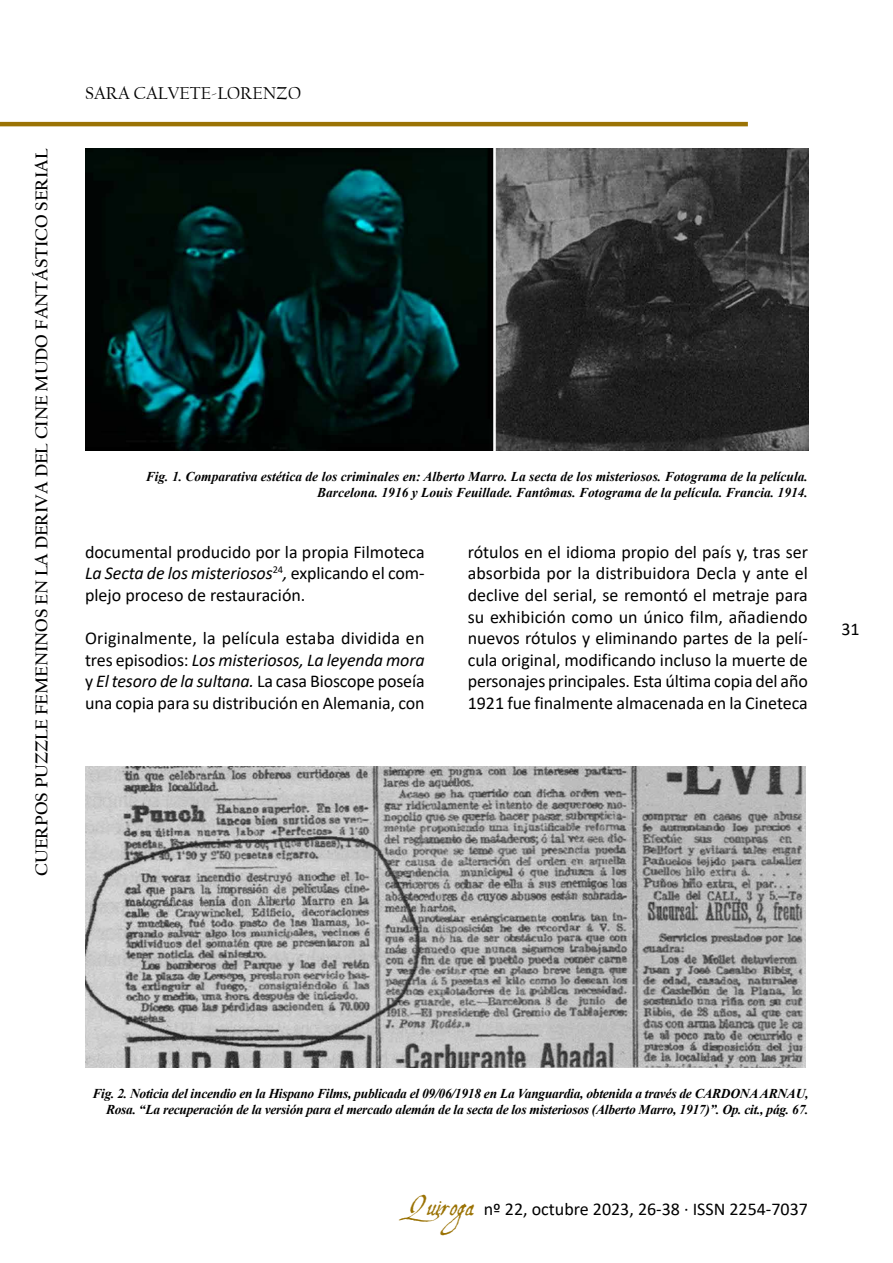
<style>
.page{position:relative;width:893px;height:1263px;background:#fff}
.page>*{position:absolute;margin:0;border:0;box-sizing:border-box;transform-origin:0 0}
.t1{font:18px/21.6px "Calibri";color:#000;text-align:justify}
.t2{font:700 18px "Californian FB";color:#000}
.t3{font:18px "Californian FB";color:#000}
.t4{font:italic 700 13.5px/16.2px "Times New Roman";letter-spacing:-.02em;color:#000;text-align:right}
.t5{font:italic 700 13.5px/16.2px "Times New Roman";color:#000;text-align:right}
.s1{font-style:italic}
.s2{font-family:"Aquiline";font-size:27px;color:#9b7305}
</style>
<div class="page">
<hr style="left:0;top:122px;width:748px;height:4px;background:#9b7305">
<img style="left:85px;top:149px;width:723px;height:302px">
<img style="left:85px;top:766px;width:721px;height:301px">
<p class="t2" style="left:31px;top:876px;width:728px;rotate:-90deg">Cuerpos Puzzle Femeninos En La Deriva Del Cine Mudo Fantástico Serial</p>
<p class="t3" style="left:85px;top:83px;width:22px">SARA</p>
<p class="t3" style="left:134px;top:83px;width:120px">CALVETE-LOREN</p>
<p class="t3" style="left:276px;top:83px;width:26px">ZO</p>
<p class="t5" style="left:146px;top:468px;width:664px">Fig. 1. Comparativa estética de los criminales en: Alberto Marro. La secta de los misteriosos. Fotograma de la película.<br>Barcelona. 1916 y Louis Feuillade. Fantômas. Fotograma de la película. Francia. 1914.</p>
<p class="t1" style="left:85px;top:541px;width:341px">documental producido por la propia Filmoteca <span class="s1">La Secta de los misteriosos</span><sup>24</sup><span class="s1">,</span> explicando el com&shy;plejo proceso de restauración.</p>
<p class="t1" style="left:85px;top:627px;width:341px">Originalmente, la película estaba dividida en tres episodios: <span class="s1">Los misteriosos, La leyenda mora </span>y <span class="s1">El tesoro de la sultana.</span> La casa Bioscope poseía una copia para su distribución en Alemania, con</p>
<p class="t1" style="left:468px;top:541px;width:342px">rótulos en el idioma propio del país y, tras ser absorbida por la distribuidora Decla y ante el declive del serial, se remontó el metraje para su exhibición como un único film, añadiendo nuevos rótulos y eliminando partes de la pelí&shy;cula original, modificando incluso la muerte de personajes principales. Esta última copia del año 1921 fue finalmente almacenada en la Cineteca</p>
<p class="t1" style="left:841px;top:617px;width:20px">31</p>
<p class="t4" style="left:93px;top:1084px;width:717px">Fig. 2. Noticia del incendio en la Hispano Films, publicada el 09/06/1918 en La Vanguardia, obtenida a través de CARDONA ARNAU,<br>Rosa. “La recuperación de la versión para el mercado alemán de la secta de los misteriosos (Alberto Marro, 1917)”. Op. cit., pág. 67.</p>
<p class="t1" style="left:408px;top:1198px;width:402px"><span class="s2">Quiroga</span> nº 22, octubre 2023, 26-38 · ISSN 2254-7037</p>
</div>
